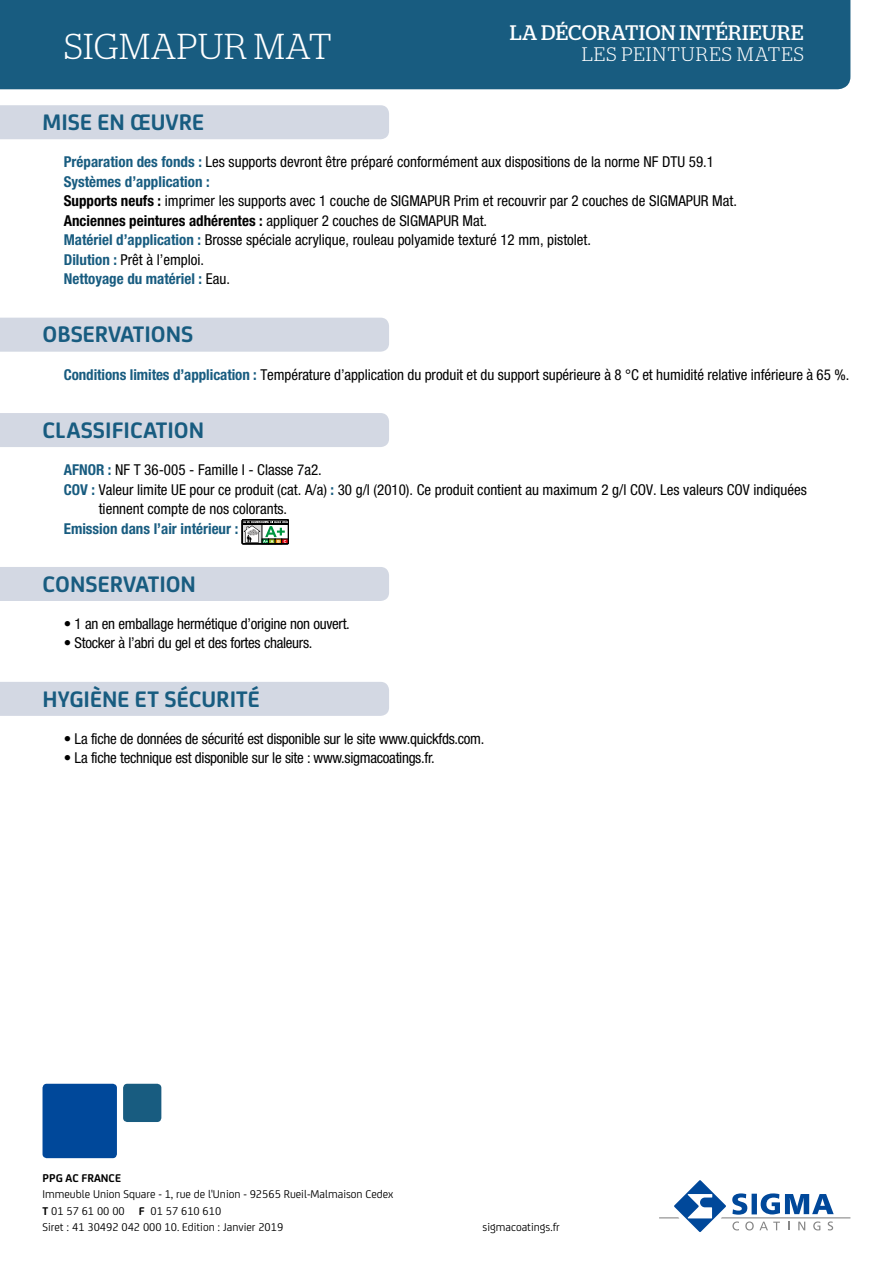
<style>
.page{position:relative;width:893px;height:1263px;background:#fff}
.page>*{position:absolute;margin:0;border:0;box-sizing:border-box;transform-origin:0 0}
.t1{font:300 36px "Stag";letter-spacing:.02em;color:#fff}
.t2{font:700 24px "FS Joey";color:#185c80}
.t3{font:21px "Stag";letter-spacing:.02em;color:#fff}
.t4{font:300 19.5px "Stag";letter-spacing:.055em;color:#fff}
.t5{font:condensed 15px/19.5px "Helvetica Neue LT Std";color:#000}
.t6{font:condensed 15px "Helvetica Neue";letter-spacing:-.02em;color:#000}
.t7{font:700 condensed 15px "Helvetica Neue LT Std";color:#185c80}
.t8{font:12px/16.5px "FS Joey";color:#000}
.t9{font:700 12px "FS Joey";color:#000}
.s1{font-weight:700;color:#185c80}
.s2{font-weight:700}
</style>
<div class="page">
<div style="left:0;top:0;width:850px;height:89px;background:#185c80"></div>
<svg style="left:659px;top:1180px;width:191px;height:52px"></svg>
<div style="left:43px;top:1084px;width:74px;height:74px;background:#00489a;border-radius:4px"></div>
<div style="left:123px;top:1084px;width:38px;height:38px;background:#185c80;border-radius:4px"></div>
<div style="left:0;top:105px;width:389px;height:34px;background:#d3d8e3"></div>
<div style="left:0;top:318px;width:389px;height:34px;background:#d3d8e3"></div>
<div style="left:0;top:413px;width:389px;height:34px;background:#d3d8e3"></div>
<svg style="left:242px;top:520px;width:46px;height:24px"></svg>
<div style="left:0;top:567px;width:389px;height:34px;background:#d3d8e3"></div>
<div style="left:0;top:682px;width:389px;height:34px;background:#d3d8e3"></div>
<h1 class="t1" style="left:64px;top:26px;width:269px">SIGMAPUR MAT</h1>
<h3 class="t3" style="left:510px;top:21px;width:295px">LA DÉCORATION INTÉRIEURE</h3>
<h3 class="t4" style="left:582px;top:44px;width:224px">LES PEINTURES MATES</h3>
<h2 class="t2" style="left:43px;top:104px;width:163px">MISE EN ŒUVRE</h2>
<p class="t5" style="left:64px;top:152px;width:675px"><span class="s1">Préparation des fonds :</span> Les supports devront être préparé conformément aux dispositions de la norme NF DTU 59.1<br><span class="s1">Systèmes d’application :<br></span><span class="s2">Supports neufs :</span> imprimer les supports avec 1 couche de SIGMAPUR Prim et recouvrir par 2 couches de SIGMAPUR Mat.<br><span class="s2">Anciennes peintures adhérentes :</span> appliquer 2 couches de SIGMAPUR Mat.<br><span class="s1">Matériel d’application :</span> Brosse spéciale acrylique, rouleau polyamide texturé 12 mm, pistolet.<br><span class="s1">Dilution :</span> Prêt à l’emploi.<br><span class="s1">Nettoyage du matériel :</span> Eau.</p>
<h2 class="t2" style="left:43px;top:316px;width:152px">OBSERVATIONS</h2>
<p class="t5" style="left:64px;top:364px;width:787px"><span class="s1">Conditions limites d’application :</span> Température d’application du produit et du support supérieure à 8 °C et humidité relative inférieure à 65 %.</p>
<h2 class="t2" style="left:43px;top:412px;width:163px">CLASSIFICATION</h2>
<p class="t5" style="left:64px;top:460px;width:260px"><span class="s1">AFNOR :</span> NF T 36-005 - Famille I - Classe 7a2.</p>
<p class="t5" style="left:64px;top:479px;width:744px"><span class="s1">COV :</span> Valeur limite UE pour ce produit (cat. A/a) <span class="s1">:</span> 30 g/l (2010). Ce produit contient au maximum 2 g/l COV. Les valeurs COV indiquées</p>
<p class="t5" style="left:99px;top:499px;width:190px">tiennent compte de nos colorants.</p>
<p class="t7" style="left:64px;top:519px;width:176px">Emission dans l’air intérieur :</p>
<h2 class="t2" style="left:43px;top:566px;width:155px">CONSERVATION</h2>
<p class="t6" style="left:64px;top:615px;width:288px">• 1 an en emballage hermétique d’origine non ouvert.</p>
<p class="t6" style="left:64px;top:634px;width:250px">• Stocker à l’abri du gel et des fortes chaleurs.</p>
<h2 class="t2" style="left:43px;top:681px;width:219px">HYGIÈNE ET SÉCURITÉ</h2>
<p class="t6" style="left:64px;top:730px;width:422px">• La fiche de données de sécurité est disponible sur le site www.quickfds.com.</p>
<p class="t6" style="left:64px;top:749px;width:372px">• La fiche technique est disponible sur le site : www.sigmacoatings.fr.</p>
<p class="t9" style="left:43px;top:1168px;width:80px">PPG AC FRANCE</p>
<p class="t8" style="left:43px;top:1185px;width:352px">Immeuble Union Square - 1, rue de l'Union - 92565 Rueil-Malmaison Cedex<br><span class="s2">T</span> 01 57 61 00 00 <span class="s2">F</span> 01 57 610 610<br>Siret : 41 30492 042 000 10. Edition : Janvier 2019</p>
<p class="t8" style="left:483px;top:1218px;width:79px">sigmacoatings.fr</p>
</div>
